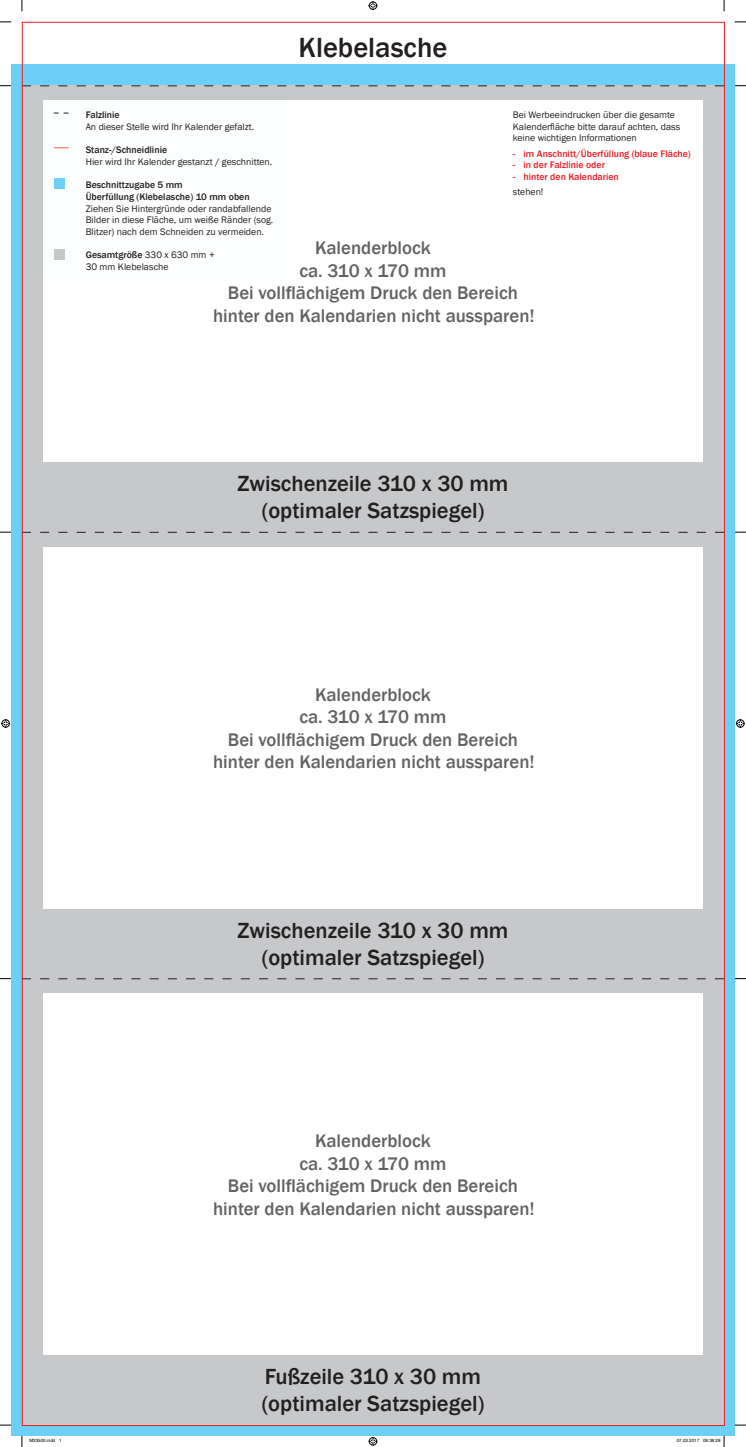
<style>
.page{position:relative;width:746px;height:1447px;background:#fff}
.page>*{position:absolute;margin:0;border:0;box-sizing:border-box;transform-origin:0 0}
.t1{font:500 28.5px "Franklin Gothic";color:#231f20}
.t2{font:500 22.5px/27px "Franklin Gothic";color:#231f20;text-align:center}
.t3{font:500 18.75px/22.5px "Franklin Gothic";color:#636366;text-align:center}
.t4{font:9.75px/11.7px "Franklin Gothic";color:#231f20}
.t5{font:500 9.75px/11.7px "Franklin Gothic";color:#231f20}
.t6{font:500 9.75px "Franklin Gothic";color:#ee1d23}
.t7{font:7.5px/8.2px "Franklin Gothic";color:#231f20;text-align:center;scale:.95 1}
.t8{font:4.5px "Helvetica";color:#000}
.s1{font-weight:500}
</style>
<div class="page">
<div style="left:11px;top:64px;width:723px;height:1372px;background:#6bcff6"></div>
<div style="left:22px;top:86px;width:702px;height:1339px;background:#c7c8ca"></div>
<svg style="left:24px;top:86px;width:698px;height:1px"></svg>
<svg style="left:24px;top:532px;width:698px;height:1px"></svg>
<svg style="left:24px;top:978px;width:698px;height:1px"></svg>
<div style="left:43px;top:101px;width:659px;height:361px;background:#fff"></div>
<div style="left:43px;top:547px;width:659px;height:361px;background:#fff"></div>
<div style="left:43px;top:993px;width:659px;height:362px;background:#fff"></div>
<svg style="left:54px;top:147px;width:15px;height:1px"></svg>
<div style="left:54px;top:178px;width:10px;height:11px;background:#6bcff6"></div>
<div style="left:54px;top:249px;width:10px;height:11px;background:#c7c8ca"></div>
<svg style="left:0;top:21px;width:11px;height:2px"></svg>
<svg style="left:734px;top:21px;width:11px;height:2px"></svg>
<svg style="left:21px;top:0;width:2px;height:11px"></svg>
<svg style="left:21px;top:1436px;width:2px;height:11px"></svg>
<svg style="left:368px;top:1px;width:9px;height:9px"></svg>
<svg style="left:368px;top:1437px;width:9px;height:9px"></svg>
<svg style="left:1px;top:719px;width:9px;height:9px"></svg>
<svg style="left:735px;top:719px;width:9px;height:9px"></svg>
<h1 class="t1" style="left:298px;top:30px;width:150px">Klebelasche</h1>
<p class="t4" style="left:512px;top:109px;width:169px">Bei Werbeeindrucken über die gesamte<br>Kalenderfläche bitte darauf achten, dass keine wichtigen Informationen</p>
<p class="t6" style="left:512px;top:147px;width:179px">- im Anschnitt/Überfüllung (blaue Fläche)</p>
<p class="t6" style="left:512px;top:159px;width:93px">- in der Falzlinie oder</p>
<p class="t6" style="left:512px;top:171px;width:107px">- hinter den Kalendarien</p>
<p class="t4" style="left:512px;top:187px;width:32px">stehen!</p>
<p class="t5" style="left:86px;top:109px;width:35px">Falzlinie</p>
<p class="t4" style="left:86px;top:121px;width:170px">An dieser Stelle wird Ihr Kalender gefalzt.</p>
<p class="t5" style="left:86px;top:144px;width:83px">Stanz-/Schneidlinie</p>
<p class="t4" style="left:86px;top:156px;width:188px">Hier wird Ihr Kalender gestanzt / geschnitten.</p>
<p class="t5" style="left:86px;top:179px;width:165px">Beschnittzugabe 5 mm<br>Überfüllung (Klebelasche) 10 mm oben</p>
<p class="t4" style="left:86px;top:203px;width:189px">Ziehen Sie Hintergründe oder randabfallende<br>Bilder in diese Fläche, um weiße Ränder (sog.<br>Blitzer) nach dem Schneiden zu vermeiden.</p>
<p class="t4" style="left:86px;top:250px;width:130px"><span class="s1">Gesamtgröße</span> 330 x 630 mm +<br>30 mm Klebelasche</p>
<h3 class="t3" style="left:213px;top:237px;width:323px">Kalenderblock<br>ca. 310 x 170 mm<br>Bei vollflächigem Druck den Bereich hinter den Kalendarien nicht aussparen!</h3>
<h2 class="t2" style="left:237px;top:471px;width:272px">Zwischenzeile 310 x 30 mm (optimaler Satzspiegel)</h2>
<h3 class="t3" style="left:213px;top:683px;width:323px">Kalenderblock<br>ca. 310 x 170 mm<br>Bei vollflächigem Druck den Bereich hinter den Kalendarien nicht aussparen!</h3>
<h2 class="t2" style="left:237px;top:917px;width:272px">Zwischenzeile 310 x 30 mm (optimaler Satzspiegel)</h2>
<h3 class="t3" style="left:213px;top:1130px;width:323px">Kalenderblock<br>ca. 310 x 170 mm<br>Bei vollflächigem Druck den Bereich hinter den Kalendarien nicht aussparen!</h3>
<p class="t7" style="left:340px;top:1202px;width:70px">Borsteler Chausse 49<br>D-22453 Hamburg</p>
<h2 class="t2" style="left:261px;top:1364px;width:224px;text-align:left">Fußzeile 310 x 30 mm (optimaler Satzspiegel)</h2>
<p class="t8" style="left:29px;top:1438px;width:34px">M33500.indd 1</p>
<p class="t8" style="left:676px;top:1438px;width:45px">07.03.2017 09:38:28</p>
</div>
